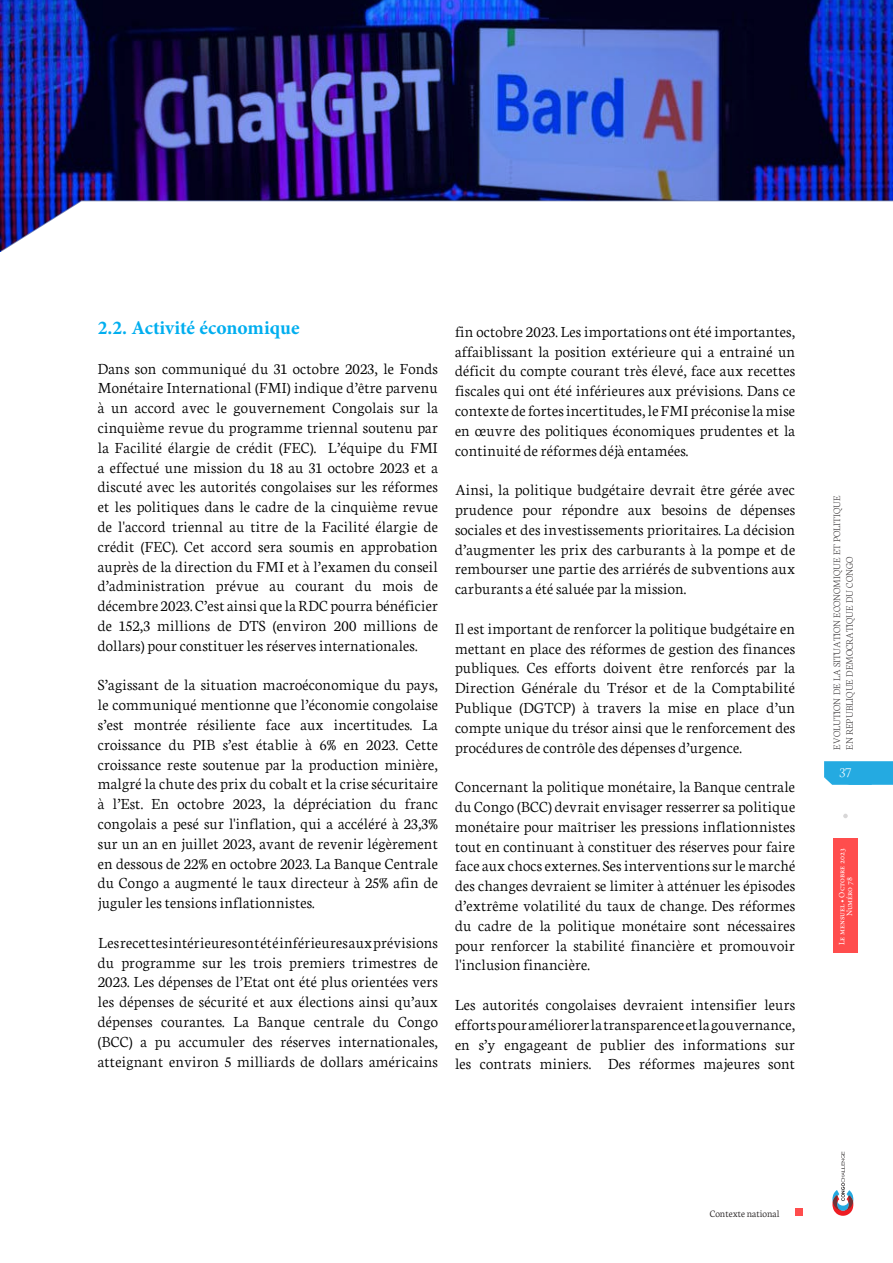
<style>
.page{position:relative;width:893px;height:1263px;background:#fff}
.page>*{position:absolute;margin:0;border:0;box-sizing:border-box;transform-origin:0 0}
.t1{font:700 19.5px "Minion Pro";color:#00aeef}
.Coprs_de_texte{font:300 16.5px/19.8px "Neuton";letter-spacing:.01em;color:#000;text-align:justify}
.t2{font:200 15px "Neuton";color:#fff}
.t3{font:200 10.5px/12.6px "Neuton";color:#231f20}
.t4{font:300 10.5px "Neuton";color:#231f20}
.t5{font:8.25px/7.5px "Minion Pro";color:#fff;text-align:center}
.s1{font-family:"Neuton"}
</style>
<div class="page">
<img style="left:0;top:0;width:893px;height:252px">
<div style="left:833px;top:838px;width:25px;height:115px;background:#ff4d4d"></div>
<svg style="left:824px;top:761px;width:69px;height:24px;background:#2bace1"></svg>
<svg style="left:843px;top:814px;width:5px;height:4px"></svg>
<svg style="left:795px;top:1208px;width:7px;height:8px"></svg>
<svg style="left:832px;top:1152px;width:21px;height:64px"></svg>
<p class="t1" style="left:98px;top:314px;width:203px">2.2. Activité économique</p>
<p class="Coprs_de_texte" style="left:98px;top:358px;width:342px">Dans son communiqué du 31 octobre 2023, le Fonds Monétaire International (FMI) indique d’être parvenu à un accord avec le gouvernement Congolais sur la cinquième revue du programme triennal soutenu par la Facilité élargie de crédit (FEC). L’équipe du FMI a effectué une mission du 18 au 31 octobre 2023 et a discuté avec les autorités congolaises sur les réformes et les politiques dans le cadre de la cinquième revue de l'accord triennal au titre de la Facilité élargie de crédit (FEC). Cet accord sera soumis en approbation auprès de la direction du FMI et à l’examen du conseil d’administration prévue au courant du mois de décembre 2023. C’est ainsi que la RDC pourra bénéficier de 152,3 millions de DTS (environ 200 millions de dollars) pour constituer les réserves internationales.</p>
<p class="Coprs_de_texte" style="left:98px;top:675px;width:342px">S’agissant de la situation macroéconomique du pays, le communiqué mentionne que l’économie congolaise s’est montrée résiliente face aux incertitudes. La croissance du PIB s’est établie à 6% en 2023. Cette croissance reste soutenue par la production minière, malgré la chute des prix du cobalt et la crise sécuritaire à l’Est. En octobre 2023, la dépréciation du franc congolais a pesé sur l'inflation, qui a accéléré à 23,3% sur un an en juillet 2023, avant de revenir légèrement en dessous de 22% en octobre 2023. La Banque Centrale du Congo a augmenté le taux directeur à 25% afin de juguler les tensions inflationnistes.</p>
<p class="Coprs_de_texte" style="left:98px;top:932px;width:342px">Les recettes intérieures ont été inférieures aux prévisions du programme sur les trois premiers trimestres de 2023. Les dépenses de l’Etat ont été plus orientées vers les dépenses de sécurité et aux élections ainsi qu’aux dépenses courantes. La Banque centrale du Congo (BCC) a pu accumuler des réserves internationales, atteignant environ 5 milliards de dollars américains</p>
<p class="Coprs_de_texte" style="left:455px;top:321px;width:342px">fin octobre 2023. Les importations ont été importantes, affaiblissant la position extérieure qui a entrainé un déficit du compte courant très élevé, face aux recettes fiscales qui ont été inférieures aux prévisions. Dans ce contexte de fortes incertitudes, le FMI préconise la mise en œuvre des politiques économiques prudentes et la continuité de réformes déjà entamées.</p>
<p class="Coprs_de_texte" style="left:455px;top:479px;width:342px">Ainsi, la politique budgétaire devrait être gérée avec prudence pour répondre aux besoins de dépenses sociales et des investissements prioritaires. La décision d’augmenter les prix des carburants à la pompe et de rembourser une partie des arriérés de subventions aux carburants a été saluée par la mission.</p>
<p class="Coprs_de_texte" style="left:455px;top:618px;width:342px">Il est important de renforcer la politique budgétaire en mettant en place des réformes de gestion des finances publiques. Ces efforts doivent être renforcés par la Direction Générale du Trésor et de la Comptabilité Publique (DGTCP) à travers la mise en place d’un compte unique du trésor ainsi que le renforcement des procédures de contrôle des dépenses d’urgence.</p>
<p class="Coprs_de_texte" style="left:455px;top:776px;width:342px">Concernant la politique monétaire, la Banque centrale du Congo (BCC) devrait envisager resserrer sa politique monétaire pour maîtriser les pressions inflationnistes tout en continuant à constituer des réserves pour faire face aux chocs externes. Ses interventions sur le marché des changes devraient se limiter à atténuer les épisodes d’extrême volatilité du taux de change. Des réformes du cadre de la politique monétaire sont nécessaires pour renforcer la stabilité financière et promouvoir l'inclusion financière.</p>
<p class="Coprs_de_texte" style="left:455px;top:994px;width:342px">Les autorités congolaises devraient intensifier leurs efforts pour améliorer la transparence et la gouvernance, en s’y engageant de publier des informations sur les contrats miniers. Des réformes majeures sont</p>
<p class="t3" style="left:830px;top:749px;width:255px;rotate:-90deg">EVOLUTION DE LA SITUATION ECONOMIQUE ET POLITIQUE<br>EN REPUBLIQUE DEMOCRATIQUE DU CONGO</p>
<p class="t2" style="left:839px;top:764px;width:14px">37</p>
<p class="t5" style="left:838px;top:945px;width:99px;rotate:-90deg">Le mensuel <span class="s1">◊</span> Octobre 2023<br>Numéro 78</p>
<p class="t4" style="left:710px;top:1208px;width:71px">Contexte national</p>
</div>
